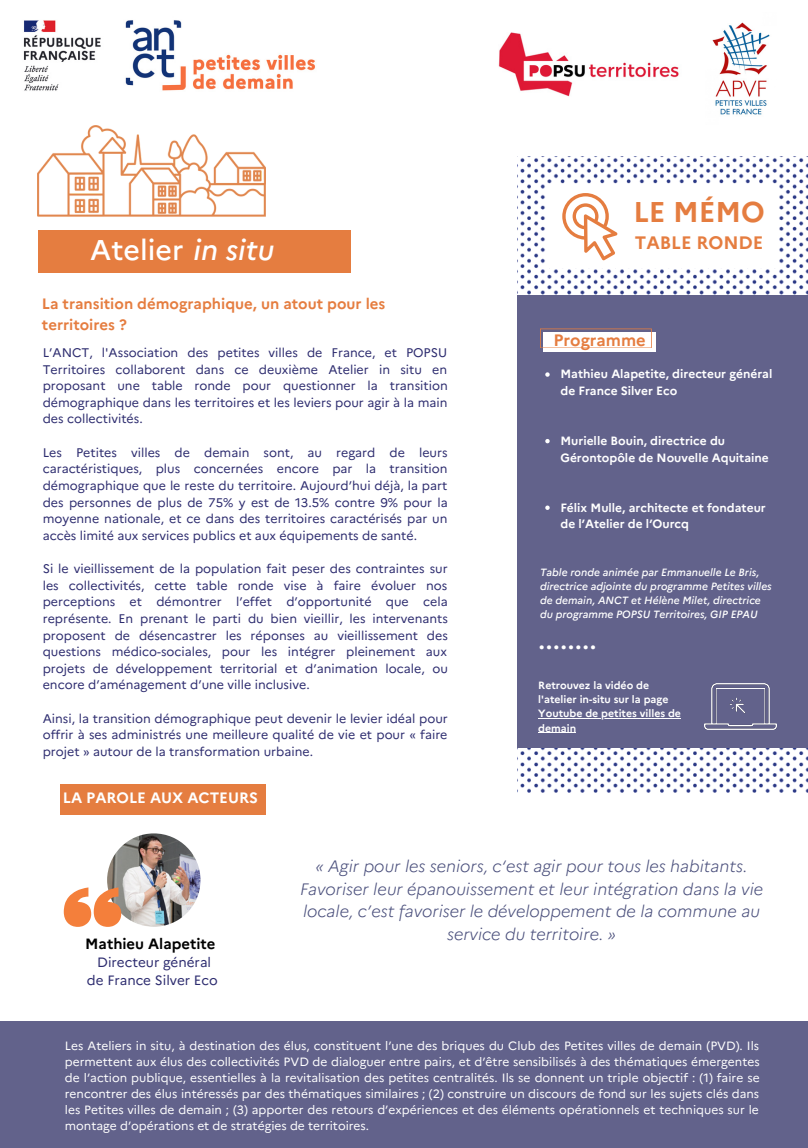
<style>
.page{position:relative;width:808px;height:1148px;background:#fff}
.page>*{position:absolute;margin:0;border:0;box-sizing:border-box;transform-origin:0 0}
.t1{font:500 28.5px "Marianne";color:#fff}
.t2{font:700 28.5px "Marianne";color:#e57d40}
.t3{font:500 27px "Marianne";color:#fff}
.t4{font:700 18px "Marianne";color:#e57d40}
.t5{font:italic 300 16.5px/22.5px "Marianne";color:#494e7b;text-align:center}
.t6{font:700 16.5px "Marianne";color:#e57d40}
.t7{font:700 15px/20.2px "Marianne";color:#e57d40}
.t8{font:700 15px "Marianne";color:#fff}
.t9{font:700 14.85px "Marianne";color:#000}
.t10{font:13.5px "Marianne";color:#2d2c6f}
.t11{font:12.45px/16.6px "Marianne";color:#2d2c6f;text-align:justify}
.t12{font:12px/16px "Marianne";color:#fff;text-align:justify}
.t13{font:700 12px/16.6px "Marianne";color:#fff}
.t14{font:italic 500 10.5px/14px "Marianne";color:#fff}
.t15{font:700 10.5px/14px "Marianne";color:#fff}
.s1{font-style:italic}
</style>
<div class="page">
<img style="left:518px;top:157px;width:290px;height:635px">
<div style="left:518px;top:295px;width:290px;height:452px;background:#62628b"></div>
<div style="left:38px;top:230px;width:312px;height:43px;background:#e57d40"></div>
<div style="left:0;top:1021px;width:808px;height:126px;background:#62628b"></div>
<div style="left:543px;top:332px;width:112px;height:19px;background:#fff"></div>
<img style="left:107px;top:833px;width:93px;height:93px;border-radius:50%">
<div style="left:60px;top:784px;width:205px;height:30px;background:#e57d40"></div>
<img style="left:705px;top:683px;width:72px;height:47px">
<div style="left:546px;top:184px;width:231px;height:83px;background:#fff"></div>
<svg style="left:562px;top:193px;width:55px;height:67px"></svg>
<img style="left:23px;top:20px;width:292px;height:71px">
<svg style="left:64px;top:887px;width:57px;height:39px"></svg>
<svg style="left:540px;top:328px;width:112px;height:20px"></svg>
<img style="left:38px;top:125px;width:227px;height:92px">
<img style="left:712px;top:22px;width:58px;height:93px">
<img style="left:498px;top:32px;width:181px;height:65px">
<svg style="left:545px;top:372px;width:5px;height:5px"></svg>
<svg style="left:545px;top:439px;width:5px;height:4px"></svg>
<svg style="left:545px;top:505px;width:5px;height:5px"></svg>
<hr style="left:538px;top:718px;width:143px;height:1px;background:#fff">
<hr style="left:538px;top:732px;width:38px;height:1px;background:#fff">
<p class="t1" style="left:90px;top:228px;width:185px">Atelier <span class="s1">in situ</span></p>
<p class="t7" style="left:42px;top:293px;width:345px">La transition démographique, un atout pour les territoires ?</p>
<p class="t11" style="left:43px;top:343px;width:406px">L’ANCT, l'Association des petites villes de France, et POPSU Territoires collaborent dans ce deuxième Atelier in situ en proposant une table ronde pour questionner la transition démographique dans les territoires et les leviers pour agir à la main des collectivités.</p>
<p class="t11" style="left:43px;top:443px;width:407px">Les Petites villes de demain sont, au regard de leurs caractéristiques, plus concernées encore par la transition démographique que le reste du territoire. Aujourd’hui déjà, la part des personnes de plus de 75% y est de 13.5% contre 9% pour la moyenne nationale, et ce dans des territoires caractérisés par un accès limité aux services publics et aux équipements de santé.</p>
<p class="t11" style="left:43px;top:559px;width:407px">Si le vieillissement de la population fait peser des contraintes sur les collectivités, cette table ronde vise à faire évoluer nos perceptions et démontrer l’effet d’opportunité que cela représente. En prenant le parti du bien vieillir, les intervenants proposent de désencastrer les réponses au vieillissement des questions médico-sociales, pour les intégrer pleinement aux projets de développement territorial et d’animation locale, ou encore d’aménagement d’une ville inclusive.</p>
<p class="t11" style="left:43px;top:709px;width:407px">Ainsi, la transition démographique peut devenir le levier idéal pour offrir à ses administrés une meilleure qualité de vie et pour « faire projet » autour de la transformation urbaine.</p>
<p class="t8" style="left:63px;top:786px;width:196px">LA PAROLE AUX ACTEURS</p>
<p class="t2" style="left:633px;top:190px;width:133px">LE MÉMO</p>
<p class="t4" style="left:635px;top:229px;width:130px">TABLE RONDE</p>
<p class="t6" style="left:553px;top:327px;width:94px">Programme</p>
<p class="t13" style="left:560px;top:365px;width:213px">Mathieu Alapetite, directeur général de France Silver Eco</p>
<p class="t13" style="left:560px;top:431px;width:210px">Murielle Bouin, directrice du<br>Gérontopôle de Nouvelle Aquitaine</p>
<p class="t13" style="left:560px;top:498px;width:207px">Félix Mulle, architecte et fondateur de l’Atelier de l’Ourcq</p>
<p class="t14" style="left:540px;top:564px;width:233px">Table ronde animée par Emmanuelle Le Bris, directrice adjointe du programme Petites villes de demain, ANCT et Hélène Milet, directrice du programme POPSU Territoires, GIP EPAU</p>
<p class="t3" style="left:538px;top:619px;width:60px">........</p>
<p class="t15" style="left:538px;top:678px;width:144px">Retrouvez la vidéo de l'atelier in-situ sur la page<br>Youtube de petites villes de demain</p>
<p class="t9" style="left:85px;top:932px;width:132px">Mathieu Alapetite</p>
<p class="t10" style="left:97px;top:951px;width:115px">Directeur général</p>
<p class="t10" style="left:87px;top:969px;width:132px">de France Silver Eco</p>
<p class="t5" style="left:300px;top:854px;width:465px">« Agir pour les seniors, c‘est agir pour tous les habitants.<br>Favoriser leur épanouissement et leur intégration dans la vie locale, c’est favoriser le développement de la commune au service du territoire. »</p>
<p class="t12" style="left:65px;top:1036px;width:696px">Les Ateliers in situ, à destination des élus, constituent l’une des briques du Club des Petites villes de demain (PVD). Ils permettent aux élus des collectivités PVD de dialoguer entre pairs, et d’être sensibilisés à des thématiques émergentes de l’action publique, essentielles à la revitalisation des petites centralités. Ils se donnent un triple objectif : (1) faire se rencontrer des élus intéressés par des thématiques similaires ; (2) construire un discours de fond sur les sujets clés dans les Petites villes de demain ; (3) apporter des retours d’expériences et des éléments opérationnels et techniques sur le montage d’opérations et de stratégies de territoires.</p>
</div>
